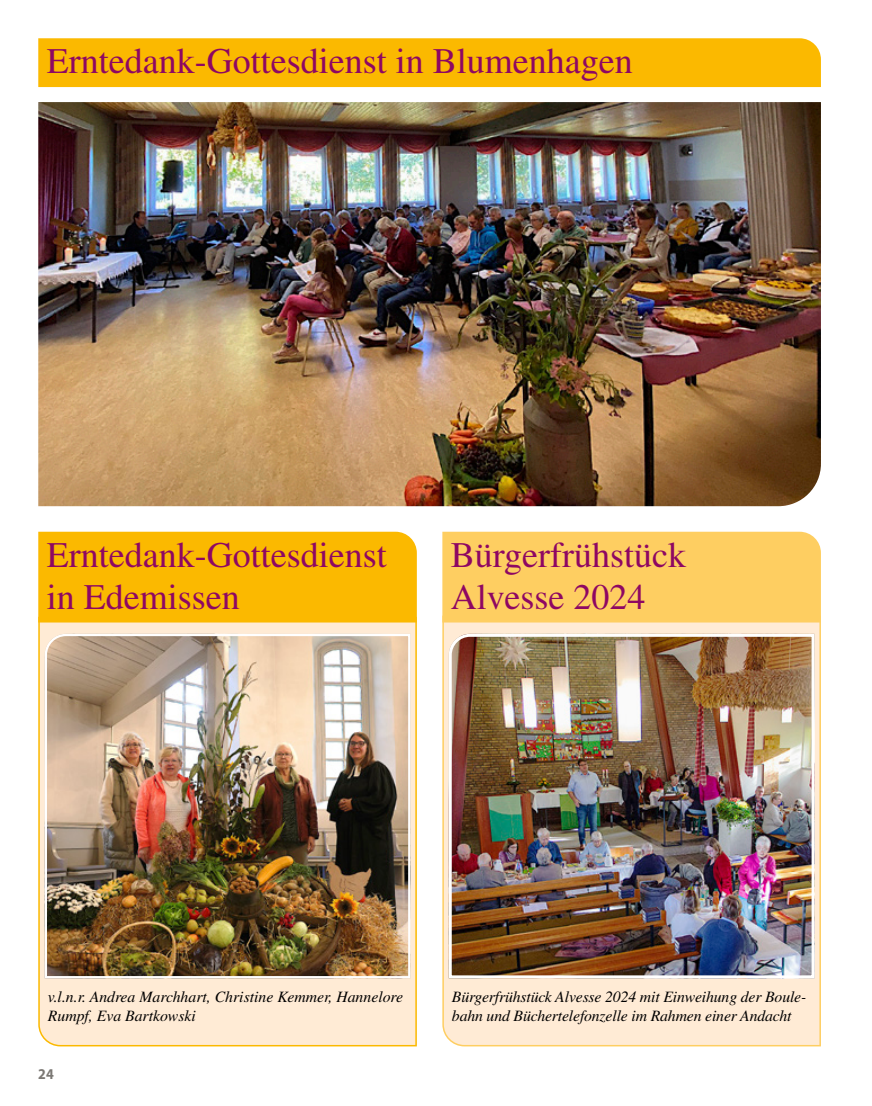
<style>
.page{position:relative;width:872px;height:1106px;background:#fff}
.page>*{position:absolute;margin:0;border:0;box-sizing:border-box;transform-origin:0 0}
.t1{font:36px/42px "Times LT Std";color:#8e0763}
.t2{font:italic 15.75px/19.5px "Times LT Std";letter-spacing:-.01em;color:#000}
.t3{font:700 semi-condensed 15px "Myriad Pro";color:#7c7975}
</style>
<div class="page">
<img style="left:38px;top:102px;width:783px;height:404px">
<div style="left:38px;top:38px;width:783px;height:49px;background:#fbb900"></div>
<svg style="left:38px;top:622px;width:379px;height:425px;background:#fee8c8"></svg>
<svg style="left:442px;top:622px;width:379px;height:425px;background:#fee9cf"></svg>
<img style="left:447px;top:632px;width:369px;height:347px">
<img style="left:43px;top:632px;width:368px;height:347px">
<div style="left:38px;top:531px;width:379px;height:91px;background:#fbb900"></div>
<div style="left:442px;top:531px;width:379px;height:91px;background:#fece61"></div>
<h1 class="t1" style="left:47px;top:40px;width:587px">Erntedank-Gottesdienst in Blumenhagen</h1>
<h1 class="t1" style="left:47px;top:533px;width:341px">Erntedank-Gottesdienst in Edemissen</h1>
<h1 class="t1" style="left:451px;top:533px;width:237px">Bürgerfrühstück<br>Alvesse 2024</h1>
<p class="t2" style="left:48px;top:986px;width:357px">v.l.n.r. Andrea Marchhart, Christine Kemmer, Hannelore<br>Rumpf, Eva Bartkowski</p>
<p class="t3" style="left:38px;top:1064px;width:17px">24</p>
<p class="t2" style="left:452px;top:986px;width:356px">Bürgerfrühstück Alvesse 2024 mit Einweihung der Boule&shy;bahn und Büchertelefonzelle im Rahmen einer Andacht</p>
</div>
